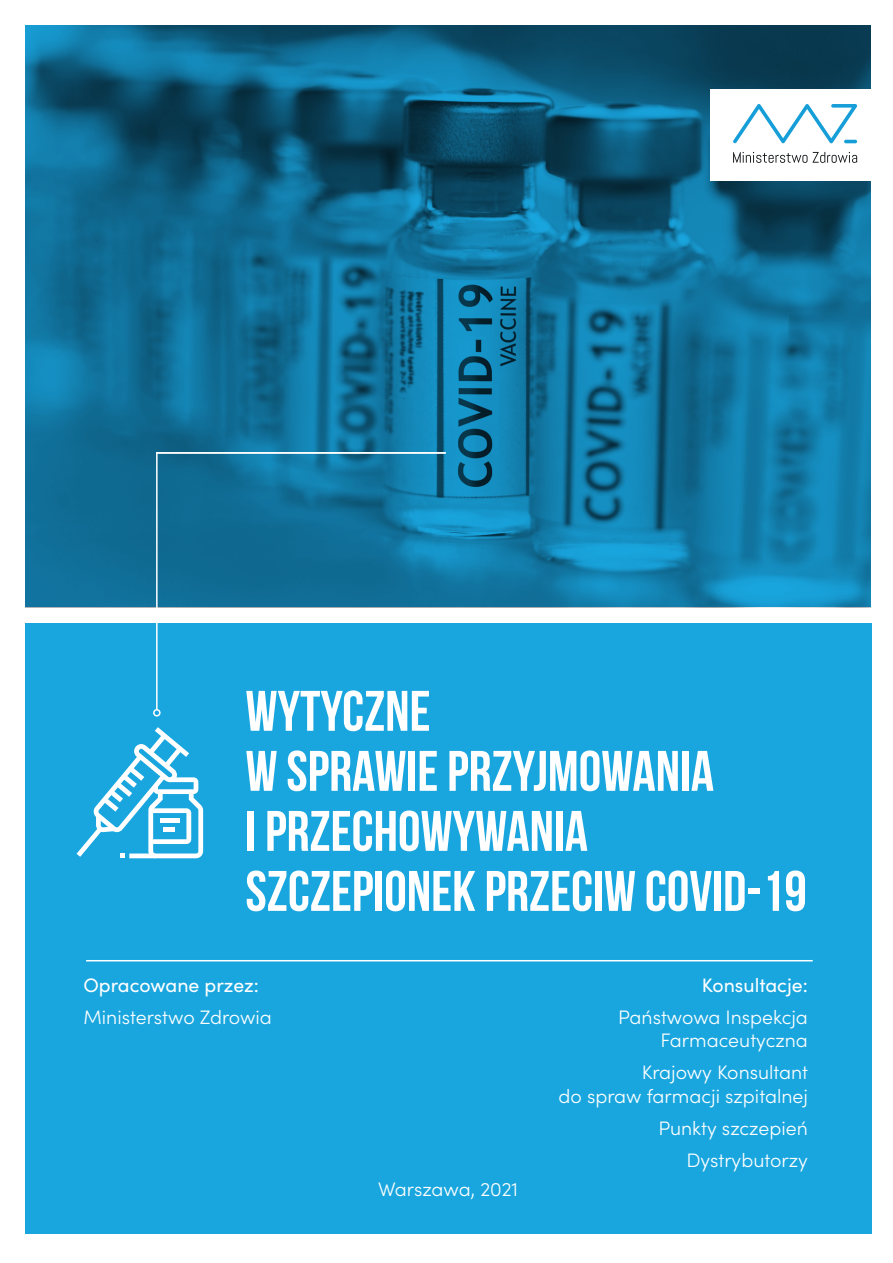
<style>
.page{position:relative;width:893px;height:1263px;background:#fff}
.page>*{position:absolute;margin:0;border:0;box-sizing:border-box;transform-origin:0 0}
.t1{font:57px/60px "Bebas Neue";color:#fff}
.t2{font:300 19.5px/23.4px "Sofia Pro";color:#fff;text-align:right}
.t3{font:19.5px "Sofia Pro";color:#fff}
</style>
<div class="page">
<div style="left:26px;top:623px;width:846px;height:610px;background:#19a6df"></div>
<hr style="left:86px;top:960px;width:727px;height:1px;background:#fff">
<svg style="left:26px;top:26px;width:845px;height:581px;background:#0f6b93"></svg>
<hr style="left:156px;top:453px;width:2px;height:257px;background:#fff">
<div style="left:153px;top:709px;width:8px;height:7px;border:2px solid #fff;border-radius:50%"></div>
<svg style="left:77px;top:727px;width:126px;height:131px"></svg>
<hr style="left:156px;top:452px;width:290px;height:2px;background:#fff">
<div style="left:710px;top:89px;width:183px;height:92px;background:#fff"></div>
<svg style="left:733px;top:152px;width:74px;height:11px"></svg>
<svg style="left:813px;top:152px;width:44px;height:11px"></svg>
<svg style="left:733px;top:104px;width:124px;height:39px"></svg>
<h1 class="t1" style="left:245px;top:680px;width:563px">WYTYCZNE<br>W SPRAWIE PRZYJMOWANIA<br>I PRZECHOWYWANIA<br>SZCZEPIONEK PRZECIW COVID-19</h1>
<p class="t3" style="left:83px;top:971px;width:177px">Opracowane przez:</p>
<p class="t2" style="left:83px;top:1004px;width:190px">Ministerstwo Zdrowia</p>
<p class="t2" style="left:378px;top:1176px;width:142px">Warszawa, 2021</p>
<p class="t3" style="left:702px;top:971px;width:108px">Konsultacje:</p>
<p class="t2" style="left:618px;top:1004px;width:191px">Państwowa Inspekcja<br>Farmaceutyczna</p>
<p class="t2" style="left:559px;top:1060px;width:251px">Krajowy Konsultant<br>do spraw farmacji szpitalnej</p>
<p class="t2" style="left:658px;top:1111px;width:151px;line-height:32px">Punkty szczepień<br>Dystrybutorzy</p>
</div>
